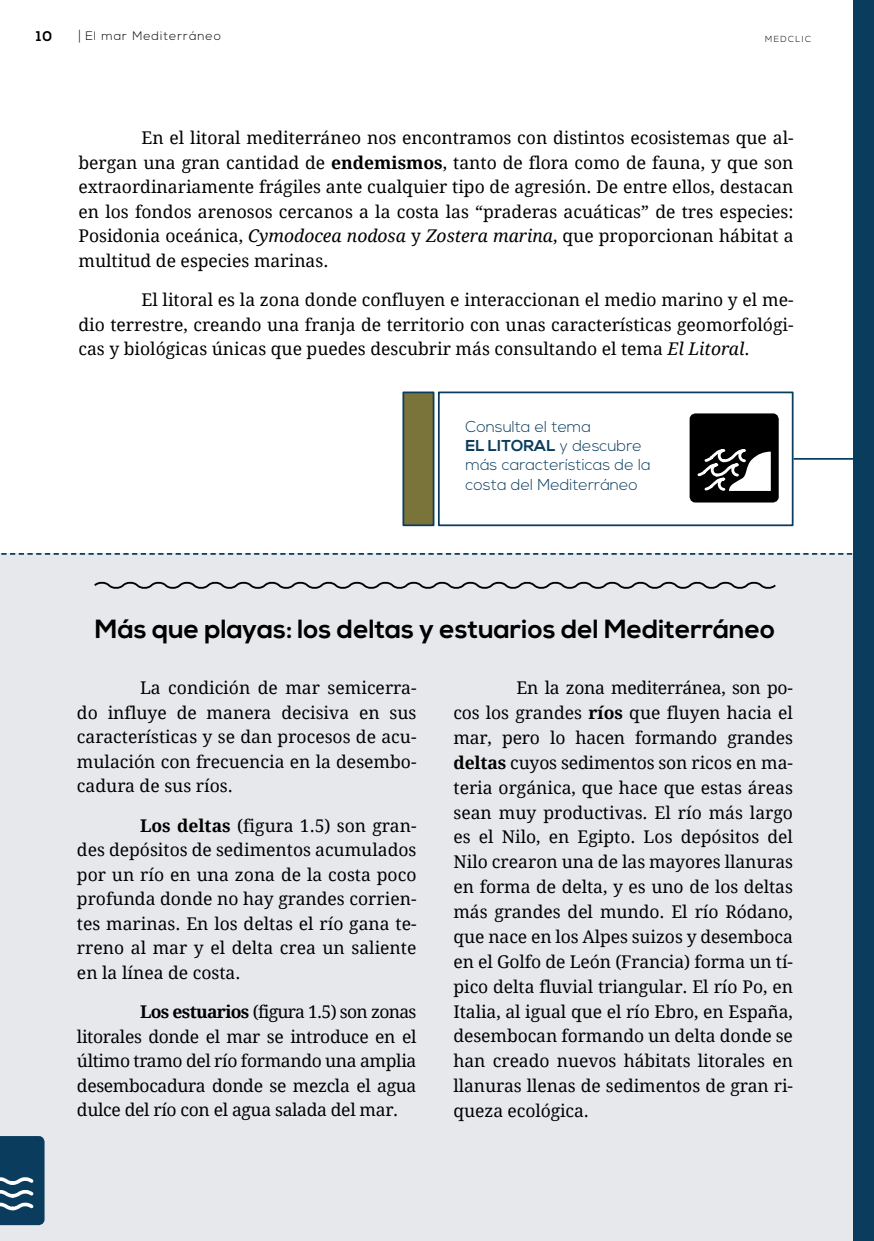
<style>
.page{position:relative;width:874px;height:1241px;background:#fff}
.page>*{position:absolute;margin:0;border:0;box-sizing:border-box;transform-origin:0 0}
.t1{font:700 26.25px "Nexa";color:#000}
.t2{font:17.5px/24.5px "Droid Serif";color:#000;text-align:justify}
.t3{font:300 15.75px/19.2px "Nexa";color:#093c5d}
.t4{font:700 14px "Nexa";color:#000}
.t5{font:300 12.25px "Nexa";letter-spacing:.08em;color:#000}
.t6{font:300 8.75px "Nexa";letter-spacing:.16em;color:#000}
.s1{font-family:"Brandon Grotesque";font-weight:700}
.s2{font-weight:700}
.s3{font-style:italic}
</style>
<div class="page">
<div style="left:0;top:553px;width:860px;height:687px;background:#e6e8eb"></div>
<div style="left:853px;top:0;width:20px;height:1240px;background:#093c5d"></div>
<svg style="left:0;top:1136px;width:45px;height:88px;background:#23516e"></svg>
<div style="left:402px;top:391px;width:32px;height:135px;background:#7b743a;border:2px solid #093c5d"></div>
<div style="left:437px;top:391px;width:356px;height:135px;background:#fff;border:2px solid #093c5d"></div>
<div style="left:691px;top:415px;width:85px;height:85px;background:#000;border-radius:4px"></div>
<div style="left:689px;top:413px;width:89px;height:89px;border:4px solid #000;border-radius:4px"></div>
<svg style="left:697px;top:449px;width:73px;height:42px"></svg>
<hr style="left:793px;top:458px;width:77px;height:1px;background:#093c5d">
<svg style="left:94px;top:581px;width:682px;height:8px"></svg>
<svg style="left:1px;top:553px;width:852px;height:1px"></svg>
<p class="t4" style="left:36px;top:28px;width:18px">10</p>
<p class="t5" style="left:78px;top:28px;width:144px"><span class="s1">|</span> El mar Mediterráneo</p>
<p class="t6" style="left:764px;top:34px;width:47px">MEDCLIC</p>
<p class="t2" style="left:78px;top:125px;width:716px;text-indent:63px">En el litoral mediterráneo nos encontramos con distintos ecosistemas que al&shy;bergan una gran cantidad de <span class="s2">endemismos</span>, tanto de flora como de fauna, y que son extraordinariamente frágiles ante cualquier tipo de agresión. De entre ellos, destacan en los fondos arenosos cercanos a la costa las “praderas acuáticas” de tres especies:<br>Posidonia oceánica, <span class="s3">Cymodocea nodosa</span> y <span class="s3">Zostera marina</span>, que proporcionan hábitat a multitud de especies marinas.</p>
<p class="t2" style="left:78px;top:287px;width:716px;text-indent:63px">El litoral es la zona donde confluyen e interaccionan el medio marino y el me&shy;dio terrestre, creando una franja de territorio con unas características geomorfológi&shy;cas y biológicas únicas que puedes descubrir más consultando el tema <span class="s3">El Litoral</span>.</p>
<p class="t3" style="left:465px;top:417px;width:186px">Consulta el tema<br><span class="s2">EL LITORAL</span> y descubre más características de la costa del Mediterráneo</p>
<h1 class="t1" style="left:95px;top:613px;width:681px">Más que playas: los deltas y estuarios del Mediterráneo</h1>
<p class="t2" style="left:453px;top:675px;width:341px;text-indent:63px">En la zona mediterránea, son po&shy;cos los grandes <span class="s2">ríos</span> que fluyen hacia el mar, pero lo hacen formando grandes <span class="s2">deltas</span> cuyos sedimentos son ricos en ma&shy;teria orgánica, que hace que estas áreas sean muy productivas. El río más largo es el Nilo, en Egipto. Los depósitos del Nilo crearon una de las mayores llanuras en forma de delta, y es uno de los deltas más grandes del mundo. El río Ródano, que nace en los Alpes suizos y desemboca en el Golfo de León (Francia) forma un tí&shy;pico delta fluvial triangular. El río Po, en Italia, al igual que el río Ebro, en España, desembocan formando un delta donde se han creado nuevos hábitats litorales en llanuras llenas de sedimentos de gran ri&shy;queza ecológica.</p>
<p class="t2" style="left:77px;top:675px;width:341px;text-indent:63px">La condición de mar semicerra&shy;do influye de manera decisiva en sus características y se dan procesos de acu&shy;mulación con frecuencia en la desembo&shy;cadura de sus ríos.</p>
<p class="t2" style="left:77px;top:812px;width:341px;text-indent:63px"><span class="s2">Los deltas</span> (figura 1.5) son gran&shy;des depósitos de sedimentos acumulados por un río en una zona de la costa poco profunda donde no hay grandes corrien&shy;tes marinas. En los deltas el río gana te&shy;rreno al mar y el delta crea un saliente en la línea de costa.</p>
<p class="t2" style="left:77px;top:999px;width:341px;text-indent:63px"><span class="s2">Los estuarios</span> (figura 1.5) son zonas litorales donde el mar se introduce en el último tramo del río formando una amplia desembocadura donde se mezcla el agua dulce del río con el agua salada del mar.</p>
</div>
